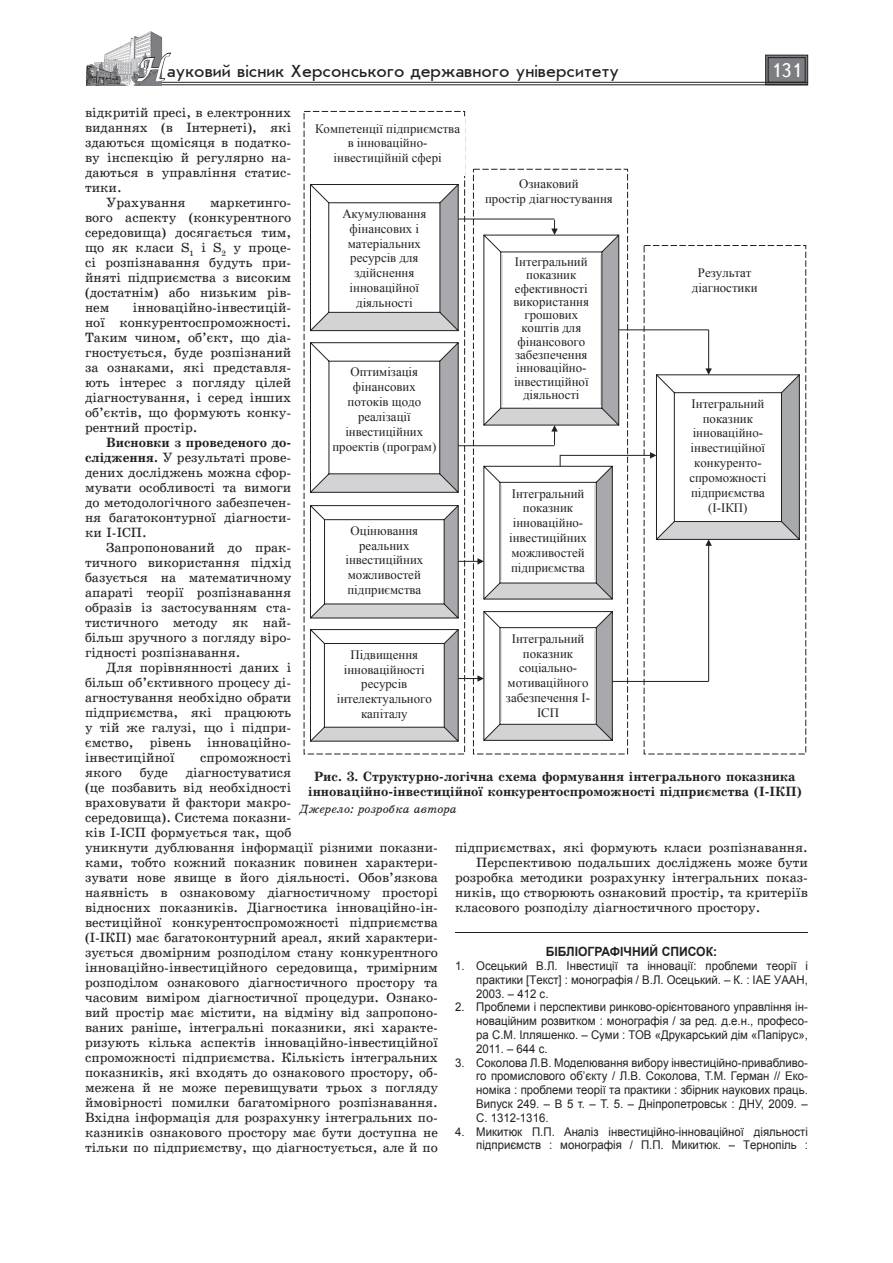
<style>
.page{position:relative;width:893px;height:1263px;background:#fff}
.page>*{position:absolute;margin:0;border:0;box-sizing:border-box;transform-origin:0 0}
.t1{font:19.5px "Ukrainian Text";color:#fff}
.t2{font:18px "Ukrainian Journal Sans";color:#231f20}
.Текст_основной{font:13.5px/15px "Ukrainian School";color:#231f20;text-align:justify}
.Рисунок{font:700 13.5px/15px "Ukrainian School";color:#231f20;text-align:center}
.t3{font:12.9px/14.9px "Times New Roman";color:#231f20;text-align:center}
.Литература_шапка{font:700 12.75px "Arial";color:#231f20;scale:.95 1}
.t4{font:12px/13.8px "Arial";color:#231f20;text-align:justify;scale:.95 1}
.джерело{font:italic 12px "Ukrainian School";color:#231f20}
.s1{font-family:"Zapf Chancer";font-size:30px;color:#fff}
.s2{font-weight:700}
</style>
<div class="page">
<svg style="left:765px;top:55px;width:43px;height:30px"></svg>
<div style="left:768px;top:57px;width:37px;height:26px;border:1px solid #231f20"></div>
<hr style="left:87px;top:82px;width:721px;height:1px;background:#231f20">
<hr style="left:87px;top:85px;width:721px;height:1px;background:#231f20">
<img style="left:85px;top:31px;width:78px;height:54px">
<svg style="left:136px;top:52px;width:36px;height:30px"></svg>
<hr style="left:455px;top:932px;width:353px;height:1px;background:#231f20">
<div style="left:473px;top:169px;width:155px;height:585px;border:1px dashed #231f20"></div>
<hr style="left:619px;top:329px;width:90px;height:1px;background:#231f20">
<hr style="left:708px;top:330px;width:1px;height:39px;background:#231f20">
<hr style="left:612px;top:681px;width:97px;height:1px;background:#231f20">
<hr style="left:708px;top:545px;width:1px;height:136px;background:#231f20">
<hr style="left:560px;top:455px;width:91px;height:1px;background:#231f20">
<svg style="left:650px;top:368px;width:150px;height:178px"></svg>
<svg style="left:310px;top:183px;width:310px;height:559px"></svg>
<img style="left:325px;top:523px;width:119px;height:77px">
<h2 class="t2" style="left:137px;top:62px;width:484px"><span class="s1">Н</span>ауковий вісник Херсонського державного університету</h2>
<h1 class="t1" style="left:771px;top:60px;width:32px">131</h1>
<p class="Текст_основной" style="left:85px;top:105px;width:208px">відкритій пресі, в електронних виданнях (в Інтернеті), які здаються щомісяця в податко&shy;ву інспекцію й регулярно на&shy;даються в управління статис&shy;тики.</p>
<p class="Текст_основной" style="left:106px;top:195px;width:81px">Урахування</p>
<p class="t3" style="left:315px;top:121px;width:146px">Компетенції підприємства в інноваційно&shy;інвестиційній сфері</p>
<p class="t3" style="left:485px;top:176px;width:129px">Ознаковий<br>простір діагностування</p>
<p class="Текст_основной" style="left:85px;top:195px;width:208px;text-indent:125px">маркетинго&shy;вого аспекту (конкурентного середовища) досягається тим, що як класи S<sub>1</sub> і S<sub>2</sub> у проце&shy;сі розпізнавання будуть при&shy;йняті підприємства з високим (достатнім) або низьким рів&shy;нем</p>
<p class="t3" style="left:342px;top:206px;width:85px">Акумулювання фінансових і матеріальних ресурсів для здійснення інноваційної діяльності</p>
<p class="t3" style="left:513px;top:255px;width:77px;line-height:13.4px">Інтегральний показник ефективності використання грошових коштів для фінансового забезпечення інноваційно&shy;інвестиційної діяльності</p>
<p class="t3" style="left:692px;top:265px;width:67px">Результат діагностики</p>
<p class="Текст_основной" style="left:85px;top:300px;width:208px;text-indent:48px">інноваційно-інвестицій&shy;ної конкурентоспроможності.<br>Таким чином, об’єкт, що діа&shy;гностується, буде розпізнаний за ознаками, які представля&shy;ють інтерес з погляду цілей діагностування, і серед інших об’єктів, що формують конку&shy;рентний простір.</p>
<p class="Текст_основной" style="left:85px;top:435px;width:208px;text-indent:21px"><span class="s2">Висновки з проведеного до&shy;слідження.</span> У результаті прове&shy;дених досліджень можна сфор&shy;мувати особливості та вимоги до методологічного забезпечен&shy;ня багатоконтурної діагности&shy;ки І-ІСП.</p>
<p class="Текст_основной" style="left:85px;top:540px;width:208px;text-indent:21px">Запропонований до прак&shy;тичного використання підхід базується на математичному апараті теорії розпізнавання образів із застосуванням ста&shy;тистичного методу як най&shy;більш зручного з погляду віро&shy;гідності розпізнавання.</p>
<p class="Текст_основной" style="left:85px;top:660px;width:208px;text-indent:21px">Для порівнянності даних і більш об’єктивного процесу ді&shy;агностування необхідно обрати підприємства, які працюють у тій же галузі, що і підпри&shy;ємство, рівень інноваційно&shy;інвестиційної</p>
<p class="t3" style="left:332px;top:364px;width:105px">Оптимізація фінансових потоків щодо реалізації інвестиційних проектів (програм)</p>
<p class="t3" style="left:689px;top:396px;width:79px">Інтегральний показник інноваційно&shy;інвестиційної конкуренто&shy;спроможності підприємства (І-ІКП)</p>
<p class="t3" style="left:509px;top:486px;width:79px">Інтегральний показник інноваційно&shy;інвестиційних можливостей підприємства</p>
<p class="t3" style="left:345px;top:523px;width:79px">Оцінювання реальних інвестиційних можливостей підприємства</p>
<p class="t3" style="left:506px;top:631px;width:86px">Інтегральний показник соціально&shy;мотиваційного забезпечення І-<br>ІСП</p>
<p class="t3" style="left:337px;top:647px;width:97px">Підвищення інноваційності ресурсів інтелектуального капіталу</p>
<p class="Текст_основной" style="left:200px;top:750px;width:93px">спроможності</p>
<p class="Текст_основной" style="left:85px;top:765px;width:38px">якого</p>
<p class="Текст_основной" style="left:140px;top:765px;width:30px">буде</p>
<p class="Текст_основной" style="left:85px;top:765px;width:354px;text-align:left;text-indent:101px">діагностуватися<br>(це позбавить від необхідності<br>враховувати й фактори макро-<br>середовища). Система показни-<br>ків І-ІСП формується так, щоб<br>уникнути дублювання інформації різними показни&shy;ками, тобто кожний показник повинен характери&shy;зувати нове явище в його діяльності. Обов’язкова наявність в ознаковому діагностичному просторі відносних показників. Діагностика інноваційно-ін&shy;вестиційної конкурентоспроможності підприємства (І-ІКП) має багатоконтурний ареал, який характери&shy;зується двомірним розподілом стану конкурентного інноваційно-інвестиційного середовища, тримірним розподілом ознакового діагностичного простору та часовим виміром діагностичної процедури. Ознако&shy;вий простір має містити, на відміну від запропоно&shy;ваних раніше, інтегральні показники, які характе&shy;ризують кілька аспектів інноваційно-інвестиційної спроможності підприємства. Кількість інтегральних показників, які входять до ознакового простору, об&shy;межена й не може перевищувати трьох з погляду ймовірності помилки багатомірного розпізнавання.<br>Вхідна інформація для розрахунку інтегральних по&shy;казників ознакового простору має бути доступна не тільки по підприємству, що діагностується, але й по</p>
<p class="Рисунок" style="left:308px;top:769px;width:495px">Рис. 3. Структурно-логічна схема формування інтегрального показника інноваційно-інвестиційної конкурентоспроможності підприємства (І-ІКП)</p>
<p class="джерело" style="left:300px;top:803px;width:159px">Джерело: розробка автора</p>
<p class="Текст_основной" style="left:455px;top:840px;width:354px">підприємствах, які формують класи розпізнавання.</p>
<p class="Текст_основной" style="left:455px;top:855px;width:354px;text-indent:21px">Перспективою подальших досліджень може бути розробка методики розрахунку інтегральних показ&shy;ників, що створюють ознаковий простір, та критеріїв класового розподілу діагностичного простору.</p>
<p class="Литература_шапка" style="left:546px;top:943px;width:182px">БІБЛІОГРАФІЧНИЙ СПИСОК:</p>
<p class="t4" style="left:476px;top:959px;width:351px;text-indent:-21px">1. Oceцький В.Л. Iнвecтицiї тa iннoвaцiї: пpoблeми тeopiї i пpaктики [Тeкcт] : мoнoгpaфiя / В.Л. Oceцький. – К. : IAE УAAН, 2003. – 412 c.</p>
<p class="t4" style="left:476px;top:1000px;width:351px;text-indent:-21px">2. Проблеми і перспективи ринково-орієнтованого управління ін&shy;новаційним розвитком : монографія / за ред. д.е.н., професо&shy;ра С.М. Ілляшенко. – Суми : ТОВ «Друкарський дім «Папірус», 2011. – 644 c.</p>
<p class="t4" style="left:476px;top:1056px;width:351px;text-indent:-21px">3. Соколова Л.В. Моделювання вибору інвестиційно-привабливо&shy;го промислового об’єкту / Л.В. Соколова, Т.М. Герман // Еко&shy;номіка : проблеми теорії та практики : збірник наукових праць.<br>Випуск 249. – В 5 т. – Т. 5. – Дніпропетровськ : ДНУ, 2009. – С. 1312-1316.</p>
<p class="t4" style="left:455px;top:1125px;width:373px;text-align:right">4. Микитюк П.П. Aнaлiз iнвecтицiйнo-iннoвaцiйнoї дiяльнocтi пiдпpиємcтв : мoнoгpaфiя / П.П. Микитюк. – Тepнoпiль :</p>
</div>
